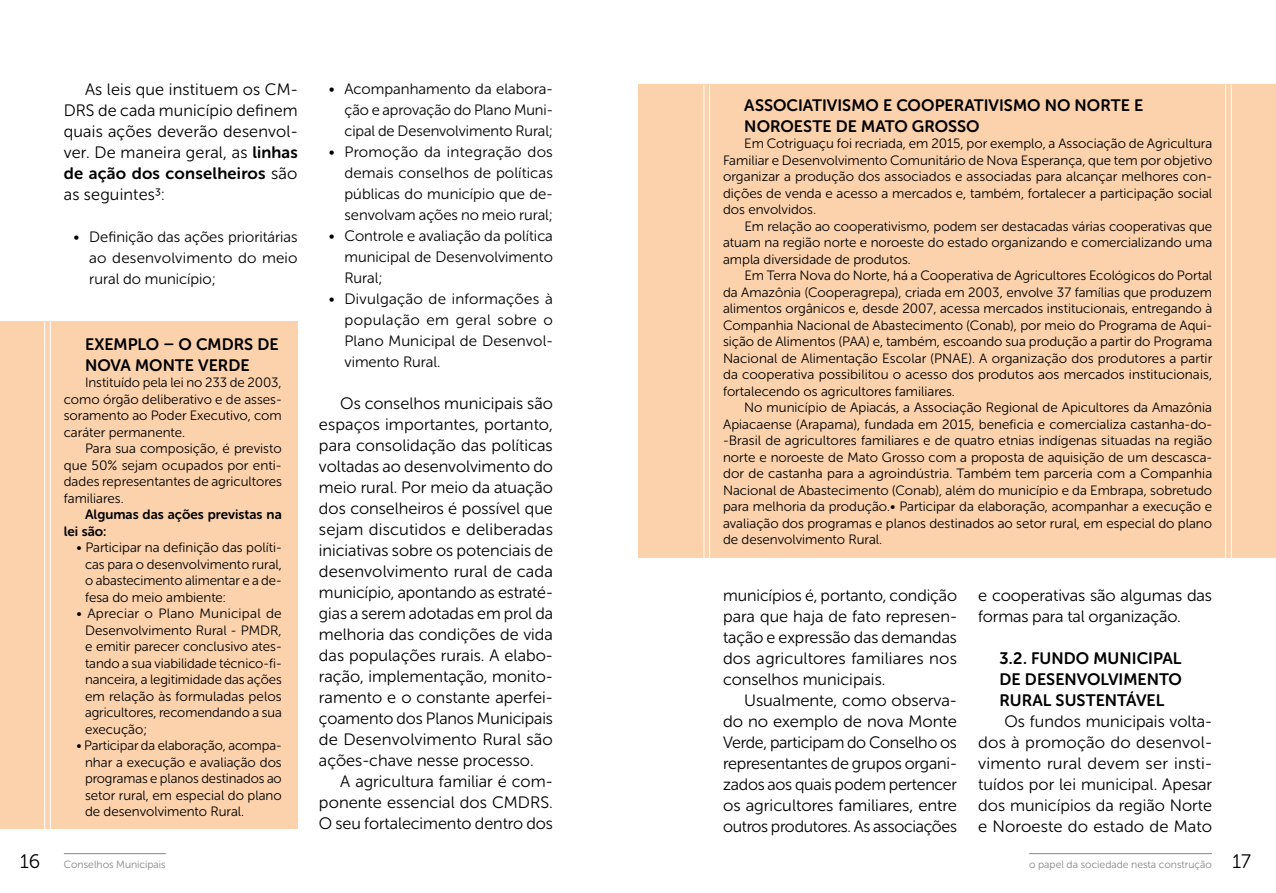
<style>
.page{position:relative;width:1276px;height:893px;background:#fff}
.page>*{position:absolute;margin:0;border:0;box-sizing:border-box;transform-origin:0 0}
.t1{font:16.5px/21px "Museo Sans Rounded 300";color:#000;text-align:justify}
.t2{font:16.5px/21px "Museo Sans Rounded 700";color:#000}
.t3{font:15px/21px "Museo Sans Rounded 300";color:#000;text-align:justify}
.t4{font:13.5px/16.5px "Museo Sans Rounded 300";color:#000;text-align:justify}
.t5{font:13.5px/16.5px "Museo Sans Rounded 700";color:#000}
.t6{font:10.5px "Museo Sans Rounded 300";color:#878787}
.s1{font-family:"Museo Sans Rounded 700"}
.s2{font-family:"Museo Sans Rounded 300"}
.s3{font-size:19.5px;color:#000}
</style>
<div class="page">
<div style="left:0;top:321px;width:298px;height:508px;background:#fcd2ad"></div>
<hr style="left:44px;top:321px;width:1px;height:508px;background:#fff">
<hr style="left:50px;top:321px;width:1px;height:508px;background:#fff">
<div style="left:638px;top:85px;width:638px;height:473px;background:#fcd2ad"></div>
<hr style="left:703px;top:85px;width:1px;height:473px;background:#fff">
<hr style="left:1225px;top:85px;width:1px;height:473px;background:#fff">
<hr style="left:709px;top:85px;width:1px;height:473px;background:#fff">
<hr style="left:1231px;top:85px;width:1px;height:473px;background:#fff">
<hr style="left:64px;top:853px;width:101px;height:1px;background:#878787">
<hr style="left:1029px;top:853px;width:182px;height:1px;background:#878787">
<p class="t1" style="left:64px;top:79px;width:235px;text-indent:21px">As leis que instituem os CM-DRS de cada município definem quais ações deverão desenvol&shy;ver. De maneira geral, as <span class="s1">linhas</span></p>
<p class="t2" style="left:64px;top:163px;width:235px">de ação dos conselheiros <span class="s2">são</span></p>
<p class="t1" style="left:64px;top:184px;width:102px">as seguintes3:</p>
<p class="t3" style="left:89px;top:227px;width:210px;text-indent:-16px">• Definição das ações prioritárias ao desenvolvimento do meio rural do município;</p>
<p class="t2" style="left:85px;top:334px;width:195px">EXEMPLO – O CMDRS DE<br>NOVA MONTE VERDE</p>
<p class="t4" style="left:64px;top:374px;width:219px;text-indent:21px">Instituído pela lei no 233 de 2003, como órgão deliberativo e de asses&shy;soramento ao Poder Executivo, com caráter permanente.</p>
<p class="t4" style="left:64px;top:440px;width:219px;text-indent:21px">Para sua composição, é previsto que 50% sejam ocupados por enti&shy;dades representantes de agricultores familiares.</p>
<p class="t5" style="left:64px;top:506px;width:219px;text-indent:21px">Algumas das ações previstas na lei são:</p>
<p class="t4" style="left:85px;top:539px;width:198px;text-indent:-9px">• Participar na definição das políti&shy;cas para o desenvolvimento rural, o abastecimento alimentar e a de&shy;fesa do meio ambiente:</p>
<p class="t4" style="left:85px;top:605px;width:198px;text-indent:-9px">• Apreciar o Plano Municipal de Desenvolvimento Rural - PMDR, e emitir parecer conclusivo ates&shy;tando a sua viabilidade técnico-fi&shy;nanceira, a legitimidade das ações em relação às formuladas pelos agricultores, recomendando a sua execução;</p>
<p class="t4" style="left:85px;top:737px;width:198px;text-indent:-9px">• Participar da elaboração, acompa&shy;nhar a execução e avaliação dos programas e planos destinados ao setor rural, em especial do plano de desenvolvimento Rural.</p>
<p class="t3" style="left:344px;top:79px;width:210px;text-indent:-16px">• Acompanhamento da elabora&shy;ção e aprovação do Plano Muni&shy;cipal de Desenvolvimento Rural;</p>
<p class="t3" style="left:344px;top:142px;width:210px;text-indent:-16px">• Promoção da integração dos demais conselhos de políticas públicas do município que de&shy;senvolvam ações no meio rural;</p>
<p class="t3" style="left:344px;top:226px;width:210px;text-indent:-16px">• Controle e avaliação da política municipal de Desenvolvimento Rural;</p>
<p class="t3" style="left:344px;top:289px;width:210px;text-indent:-16px">• Divulgação de informações à população em geral sobre o Plano Municipal de Desenvol&shy;vimento Rural.</p>
<p class="t1" style="left:319px;top:393px;width:235px;text-indent:21px">Os conselhos municipais são espaços importantes, portanto, para consolidação das políticas voltadas ao desenvolvimento do meio rural. Por meio da atuação dos conselheiros é possível que sejam discutidos e deliberadas iniciativas sobre os potenciais de desenvolvimento rural de cada município, apontando as estraté&shy;gias a serem adotadas em prol da melhoria das condições de vida das populações rurais. A elabo&shy;ração, implementação, monito&shy;ramento e o constante aperfei&shy;çoamento dos Planos Municipais de Desenvolvimento Rural são ações-chave nesse processo.</p>
<p class="t1" style="left:319px;top:771px;width:235px;text-indent:21px">A agricultura familiar é com&shy;ponente essencial dos CMDRS.<br>O seu fortalecimento dentro dos</p>
<p class="t2" style="left:744px;top:94px;width:400px">ASSOCIATIVISMO E COOPERATIVISMO NO NORTE E<br>NOROESTE DE MATO GROSSO</p>
<p class="t4" style="left:723px;top:135px;width:491px;text-indent:21px">Em Cotriguaçu foi recriada, em 2015, por exemplo, a Associação de Agricultura Familiar e Desenvolvimento Comunitário de Nova Esperança, que tem por objetivo organizar a produção dos associados e associadas para alcançar melhores con&shy;dições de venda e acesso a mercados e, também, fortalecer a participação social dos envolvidos.</p>
<p class="t4" style="left:723px;top:218px;width:491px;text-indent:21px">Em relação ao cooperativismo, podem ser destacadas várias cooperativas que atuam na região norte e noroeste do estado organizando e comercializando uma ampla diversidade de produtos.</p>
<p class="t4" style="left:723px;top:267px;width:491px;text-indent:21px">Em Terra Nova do Norte, há a Cooperativa de Agricultores Ecológicos do Portal da Amazônia (Cooperagrepa), criada em 2003, envolve 37 famílias que produzem alimentos orgânicos e, desde 2007, acessa mercados institucionais, entregando à Companhia Nacional de Abastecimento (Conab), por meio do Programa de Aqui&shy;sição de Alimentos (PAA) e, também, escoando sua produção a partir do Programa Nacional de Alimentação Escolar (PNAE). A organização dos produtores a partir da cooperativa possibilitou o acesso dos produtos aos mercados institucionais, fortalecendo os agricultores familiares.</p>
<p class="t4" style="left:723px;top:399px;width:491px;text-indent:21px">No município de Apiacás, a Associação Regional de Apicultores da Amazônia Apiacaense (Arapama), fundada em 2015, beneficia e comercializa castanha-do--Brasil de agricultores familiares e de quatro etnias indígenas situadas na região norte e noroeste de Mato Grosso com a proposta de aquisição de um descasca&shy;dor de castanha para a agroindústria. Também tem parceria com a Companhia Nacional de Abastecimento (Conab), além do município e da Embrapa, sobretudo para melhoria da produção.• Participar da elaboração, acompanhar a execução e avaliação dos programas e planos destinados ao setor rural, em especial do plano de desenvolvimento Rural.</p>
<p class="t1" style="left:723px;top:585px;width:235px">municípios é, portanto, condição para que haja de fato represen&shy;tação e expressão das demandas dos agricultores familiares nos conselhos municipais.</p>
<p class="t1" style="left:723px;top:690px;width:236px;text-indent:21px">Usualmente, como observa&shy;do no exemplo de nova Monte Verde, participam do Conselho os representantes de grupos organi&shy;zados aos quais podem pertencer os agricultores familiares, entre outros produtores. As associações</p>
<p class="t1" style="left:978px;top:585px;width:235px">e cooperativas são algumas das formas para tal organização.</p>
<p class="t2" style="left:999px;top:648px;width:184px;text-align:justify">3.2. FUNDO MUNICIPAL DE DESENVOLVIMENTO RURAL SUSTENTÁVEL</p>
<p class="t1" style="left:978px;top:711px;width:235px;text-indent:26px">Os fundos municipais volta&shy;dos à promoção do desenvol&shy;vimento rural devem ser insti&shy;tuídos por lei municipal. Apesar dos municípios da região Norte e Noroeste do estado de Mato</p>
<p class="t6" style="left:20px;top:859px;width:147px"><span class="s3">16</span> Conselhos Municipais</p>
<p class="t6" style="left:1029px;top:859px;width:223px">o papel da sociedade nesta construção <span class="s3">17</span></p>
</div>
